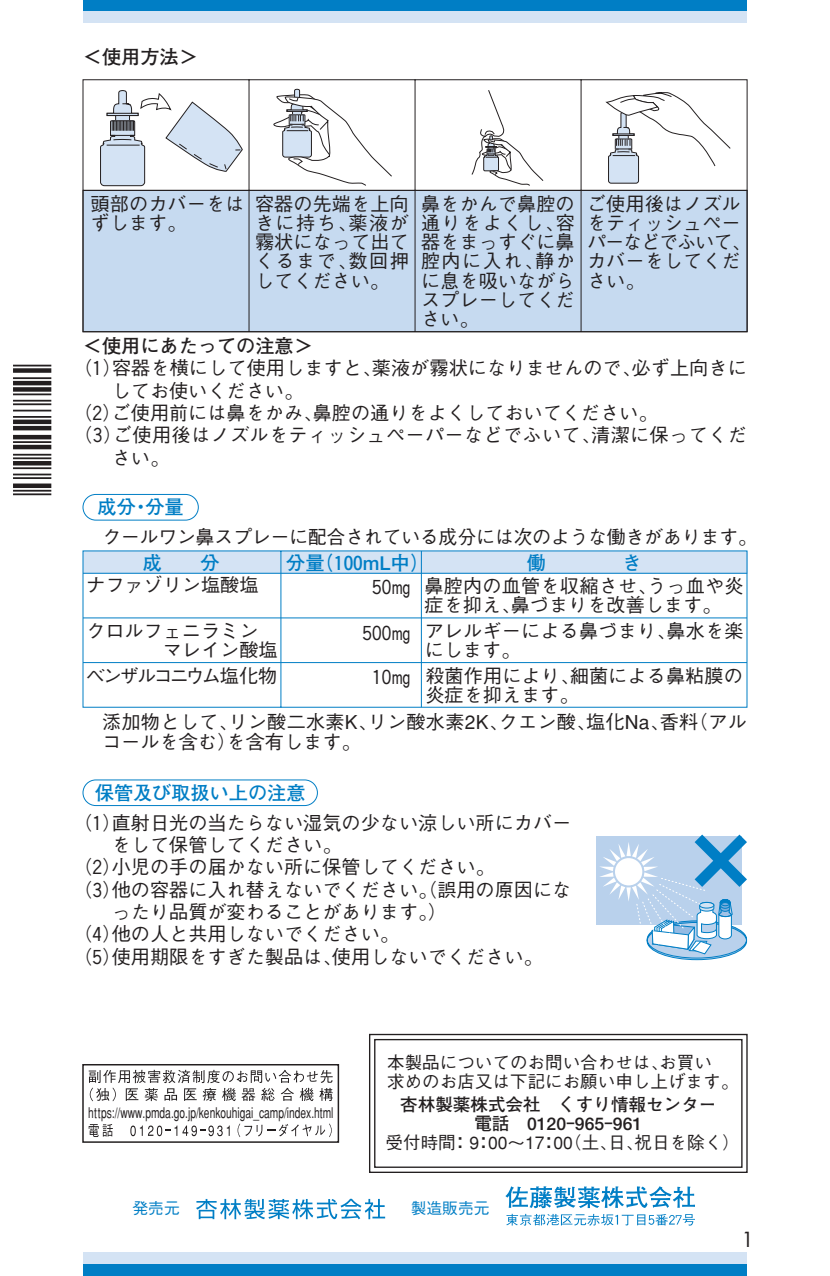
<style>
.page{position:relative;width:830px;height:1276px;background:#fff}
.page>*{position:absolute;margin:0;border:0;box-sizing:border-box;transform-origin:0 0}
.t1{font:20.25px "Futura";color:#231f20}
.t2{font:500 19.12px/19.1px "Gothic BBB";color:#231f20}
.t3{font:500 19.12px "Gothic BBB";letter-spacing:.02em;color:#231f20}
.t4{font:500 19.12px "Gothic BBB";letter-spacing:-.025em;color:#231f20}
.t5{font:700 19.12px "Futo Go B101";color:#007ec5}
.t6{font:700 19.12px "Futo Go B101";color:#231f20}
.t7{font:500 19.12px "Gothic BBB";letter-spacing:-.115em;color:#231f20}
.t8{font:19.12px "Gothic Num";color:#231f20}
.t9{font:500 17.55px/19.1px "Gothic BBB";color:#231f20}
.t10{font:700 17.55px/19.1px "Futo Go B101";color:#231f20;text-align:center}
.t11{font:500 15.75px "Gothic BBB";color:#007ec5}
.t12{font:500 14.85px "Gothic BBB";color:#231f20;scale:.69 1}
.s1{font-family:"Gothic Num";font-weight:400}
.s2{font-family:"Futogo Num";font-weight:400}
.s3{font-family:"Gothic BBB";font-weight:500}
</style>
<div class="page">
<div style="left:83px;top:1264px;width:663px;height:12px;background:#007ec5"></div>
<div style="left:83px;top:1252px;width:663px;height:12px;background:#d4e3f4"></div>
<div style="left:83px;top:0;width:663px;height:11px;background:#007ec5"></div>
<div style="left:83px;top:11px;width:663px;height:12px;background:#d4e3f4"></div>
<div style="left:83px;top:779px;width:234px;height:27px;border:1px solid #007ec5;border-radius:13px"></div>
<div style="left:83px;top:494px;width:115px;height:26px;border:1px solid #007ec5;border-radius:13px"></div>
<svg style="left:82px;top:79px;width:665px;height:253px"></svg>
<svg style="left:82px;top:550px;width:665px;height:158px"></svg>
<hr style="left:421px;top:551px;width:1px;height:156px;background:#007ec5">
<hr style="left:83px;top:573px;width:663px;height:1px;background:#007ec5">
<hr style="left:83px;top:617px;width:663px;height:1px;background:#007ec5">
<hr style="left:83px;top:662px;width:663px;height:1px;background:#007ec5">
<svg style="left:272px;top:89px;width:120px;height:97px"></svg>
<svg style="left:100px;top:90px;width:143px;height:96px"></svg>
<svg style="left:471px;top:89px;width:72px;height:97px"></svg>
<svg style="left:605px;top:92px;width:125px;height:92px"></svg>
<div style="left:595px;top:836px;width:146px;height:88px;background:#b9d1ec"></div>
<svg style="left:599px;top:834px;width:147px;height:126px"></svg>
<svg style="left:196px;top:1198px;width:189px;height:21px"></svg>
<svg style="left:369px;top:1033px;width:379px;height:140px"></svg>
<svg style="left:89px;top:1069px;width:243px;height:32px"></svg>
<svg style="left:89px;top:1124px;width:24px;height:13px"></svg>
<svg style="left:130px;top:1125px;width:99px;height:11px"></svg>
<svg style="left:237px;top:1123px;width:94px;height:14px"></svg>
<div style="left:82px;top:1064px;width:257px;height:78px;border:1px solid #231f20"></div>
<svg style="left:505px;top:1186px;width:189px;height:39px"></svg>
<hr style="left:13px;top:493px;width:38px;height:2px;background:#231f20">
<hr style="left:13px;top:490px;width:38px;height:1px;background:#231f20">
<div style="left:13px;top:483px;width:38px;height:5px;background:#231f20"></div>
<hr style="left:13px;top:477px;width:38px;height:2px;background:#231f20">
<hr style="left:13px;top:473px;width:38px;height:2px;background:#231f20">
<hr style="left:13px;top:467px;width:38px;height:2px;background:#231f20">
<hr style="left:13px;top:461px;width:38px;height:4px;background:#231f20">
<hr style="left:13px;top:457px;width:38px;height:2px;background:#231f20">
<hr style="left:13px;top:454px;width:38px;height:1px;background:#231f20">
<hr style="left:13px;top:445px;width:38px;height:4px;background:#231f20">
<hr style="left:13px;top:441px;width:38px;height:2px;background:#231f20">
<hr style="left:13px;top:435px;width:38px;height:4px;background:#231f20">
<hr style="left:13px;top:426px;width:38px;height:4px;background:#231f20">
<div style="left:13px;top:419px;width:38px;height:5px;background:#231f20"></div>
<hr style="left:13px;top:416px;width:38px;height:2px;background:#231f20">
<hr style="left:13px;top:410px;width:38px;height:1px;background:#231f20">
<hr style="left:13px;top:403px;width:38px;height:2px;background:#231f20">
<hr style="left:13px;top:400px;width:38px;height:1px;background:#231f20">
<hr style="left:13px;top:393px;width:38px;height:2px;background:#231f20">
<div style="left:13px;top:387px;width:38px;height:5px;background:#231f20"></div>
<hr style="left:13px;top:381px;width:38px;height:4px;background:#231f20">
<hr style="left:13px;top:377px;width:38px;height:2px;background:#231f20">
<div style="left:13px;top:368px;width:38px;height:5px;background:#231f20"></div>
<hr style="left:13px;top:365px;width:38px;height:1px;background:#231f20">
<p class="t6" style="left:83px;top:46px;width:116px">＜使用方法＞</p>
<p class="t2" style="left:91px;top:195px;width:155px">頭部のカバーをはずします。</p>
<p class="t2" style="left:255px;top:195px;width:155px;text-align:justify">容器の先端を上向きに持ち、薬液が霧状になって出てくるまで、数回押してください。</p>
<p class="t2" style="left:586px;top:195px;width:165px">ご使用後はノズルをティッシュペーパーなどでふいて、カバーをしてください。</p>
<p class="t2" style="left:421px;top:195px;width:155px;text-align:justify">鼻をかんで鼻腔の通りをよくし、容器をまっすぐに鼻腔内に入れ、静かに息を吸いながらスプレーしてください。</p>
<p class="t6" style="left:83px;top:335px;width:231px">＜使用にあたっての注意＞</p>
<p class="t2" style="left:73px;top:359px;width:674px">（<span class="s1">1</span>）容器を横にして使用しますと、薬液が霧状になりませんので、必ず上向きに</p>
<p class="t2" style="left:112px;top:382px;width:193px">してお使いください。</p>
<p class="t2" style="left:73px;top:404px;width:585px">（<span class="s1">2</span>）ご使用前には鼻をかみ、鼻腔の通りをよくしておいてください。</p>
<p class="t3" style="left:73px;top:424px;width:674px">（<span class="s1">3</span>）ご使用後はノズルをティッシュペーパーなどでふいて、清潔に保ってくだ</p>
<p class="t2" style="left:112px;top:449px;width:59px">さい。</p>
<p class="t5" style="left:97px;top:496px;width:88px">成分・分量</p>
<p class="t4" style="left:102px;top:526px;width:656px">クールワン鼻スプレーに配合されている成分には次のような働きがあります。</p>
<p class="t5" style="left:143px;top:552px;width:78px">成　　分</p>
<p class="t5" style="left:286px;top:551px;width:144px">分量（<span class="s2">100</span>mL中）</p>
<p class="t5" style="left:526px;top:552px;width:21px">働</p>
<p class="t5" style="left:622px;top:552px;width:21px">き</p>
<p class="t2" style="left:424px;top:577px;width:320px">鼻腔内の血管を収縮させ、うっ血や炎症を抑え、鼻づまりを改善します。</p>
<p class="t2" style="left:424px;top:622px;width:320px">アレルギーによる鼻づまり、鼻水を楽にします。</p>
<p class="t2" style="left:425px;top:666px;width:319px">殺菌作用により、細菌による鼻粘膜の炎症を抑えます。</p>
<p class="t2" style="left:86px;top:576px;width:174px">ナファゾリン塩酸塩</p>
<p class="t2" style="left:163px;top:622px;width:116px;text-indent:-77px">クロルフェニラミンマレイン酸塩</p>
<p class="t7" style="left:86px;top:665px;width:193px">ベンザルコニウム塩化物</p>
<p class="t8" style="left:372px;top:574px;width:40px">50<span class="s3">㎎</span></p>
<p class="t8" style="left:362px;top:620px;width:49px">500<span class="s3">㎎</span></p>
<p class="t8" style="left:372px;top:665px;width:40px">10<span class="s3">㎎</span></p>
<p class="t2" style="left:102px;top:713px;width:646px">添加物として、リン酸二水素K、リン酸水素2K、クエン酸、塩化Na、香料（アルコールを含む）を含有します。</p>
<p class="t5" style="left:95px;top:781px;width:212px">保管及び取扱い上の注意</p>
<p class="t2" style="left:73px;top:813px;width:499px">（<span class="s1">1</span>）直射日光の当たらない湿気の少ない涼しい所にカバー</p>
<p class="t2" style="left:112px;top:836px;width:231px">をして保管してください。</p>
<p class="t2" style="left:73px;top:858px;width:422px">（<span class="s1">2</span>）小児の手の届かない所に保管してください。</p>
<p class="t2" style="left:73px;top:880px;width:499px">（<span class="s1">3</span>）他の容器に入れ替えないでください。（誤用の原因にな</p>
<p class="t2" style="left:112px;top:903px;width:336px">ったり品質が変わることがあります。）</p>
<p class="t2" style="left:73px;top:925px;width:327px">（<span class="s1">4</span>）他の人と共用しないでください。</p>
<p class="t2" style="left:73px;top:947px;width:470px">（<span class="s1">5</span>）使用期限をすぎた製品は、使用しないでください。</p>
<p class="t12" style="left:88px;top:1104px;width:357px">https://www.pmda.go.jp/kenkouhigai_camp/index.html</p>
<p class="t9" style="left:387px;top:1053px;width:352px">本製品についてのお問い合わせは、お買い<br>求めのお店又は下記にお願い申し上げます。</p>
<p class="t10" style="left:400px;top:1095px;width:317px">杏林製薬株式会社　くすり情報センター電話　0120‐965‐961</p>
<p class="t9" style="left:385px;top:1134px;width:355px">受付時間： 9：00～17：00（土、日、祝日を除く）</p>
<p class="t11" style="left:132px;top:1199px;width:49px">発売元</p>
<p class="t11" style="left:410px;top:1199px;width:80px">製造販売元</p>
<p class="t1" style="left:741px;top:1226px;width:14px">1</p>
</div>
